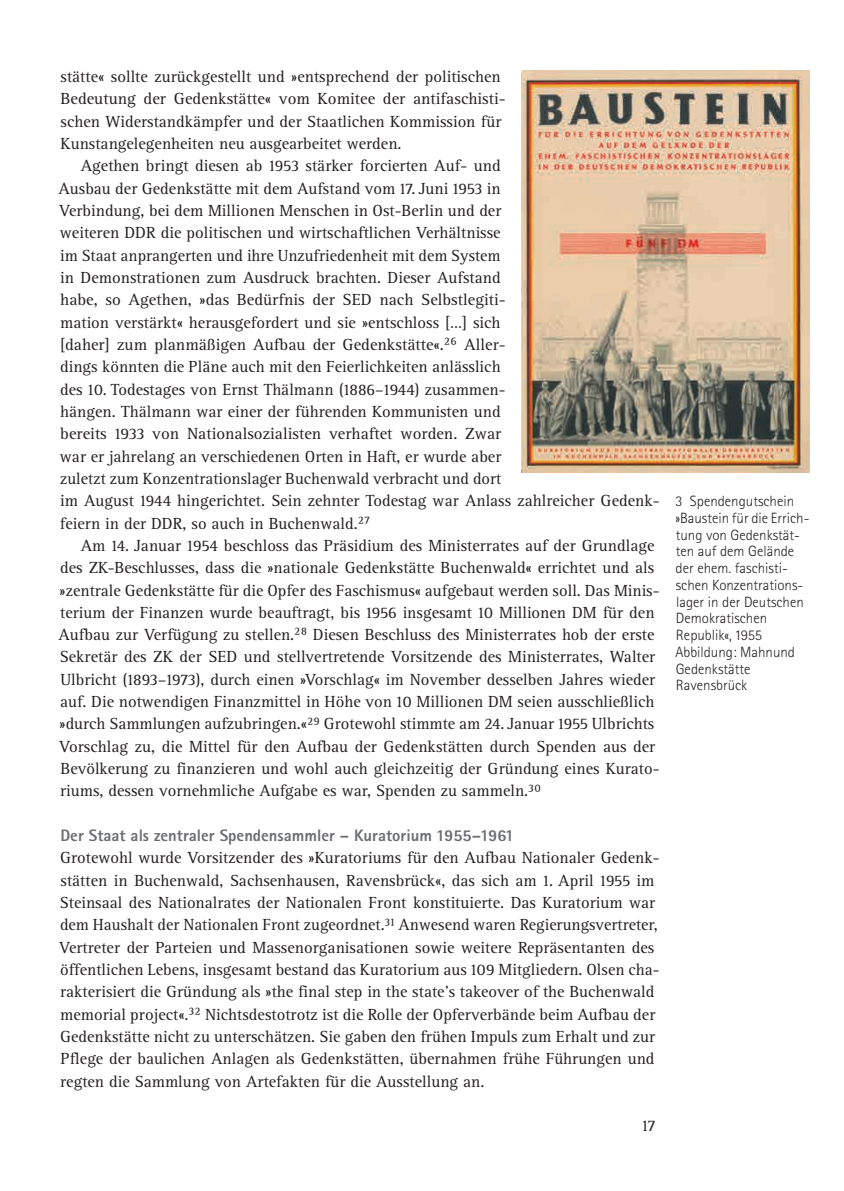
<style>
.page{position:relative;width:844px;height:1191px;background:#fff}
.page>*{position:absolute;margin:0;border:0;box-sizing:border-box;transform-origin:0 0}
.t1{font:16.62px/22.4px "Rotis Serif Pro A";color:#231f20}
.t2{font:800 16.62px "Rotis Sans Serif Pro Cyr";color:#6c6d70}
.t3{font:300 14.88px/16.8px "Rotis Sans Serif Pro Cyr";color:#231f20}
</style>
<div class="page">
<img style="left:521px;top:71px;width:288px;height:401px">
<p class="t1" style="left:60px;top:66px;width:446px">stätte« sollte zurückgestellt und »entsprechend der politischen Bedeutung der Gedenkstätte« vom Komitee der antifaschisti&shy;schen Widerstandkämpfer und der Staatlichen Kommission für Kunstangelegenheiten neu ausgearbeitet werden.</p>
<p class="t1" style="left:58px;top:155px;width:602px;text-indent:22px">Agethen bringt diesen ab 1953 stärker forcierten Auf- und<br>Ausbau der Gedenkstätte mit dem Aufstand vom 17. Juni 1953 in<br>Verbindung, bei dem Millionen Menschen in Ost-Berlin und der<br>weiteren DDR die politischen und wirtschaftlichen Verhältnisse<br>im Staat anprangerten und ihre Unzufriedenheit mit dem System<br>in Demonstrationen zum Ausdruck brachten. Dieser Aufstand<br>habe, so Agethen, »das Bedürfnis der SED nach Selbstlegiti-<br>mation verstärkt« herausgefordert und sie »entschloss […] sich<br>[daher] zum planmäßigen Aufbau der Gedenkstätte«.26 Aller-<br>dings könnten die Pläne auch mit den Feierlichkeiten anlässlich<br>des 10. Todestages von Ernst Thälmann (1886–1944) zusammen-<br>hängen. Thälmann war einer der führenden Kommunisten und<br>bereits 1933 von Nationalsozialisten verhaftet worden. Zwar<br>war er jahrelang an verschiedenen Orten in Haft, er wurde aber<br>zuletzt zum Konzentrationslager Buchenwald verbracht und dort<br>im August 1944 hingerichtet. Sein zehnter Todestag war Anlass zahlreicher Gedenk&shy;feiern in der DDR, so auch in Buchenwald.27</p>
<p class="t1" style="left:58px;top:534px;width:602px;text-indent:22px">Am 14. Januar 1954 beschloss das Präsidium des Ministerrates auf der Grundlage des ZK-Beschlusses, dass die »nationale Gedenkstätte Buchenwald« errichtet und als »zentrale Gedenkstätte für die Opfer des Faschismus« aufgebaut werden soll. Das Minis&shy;terium der Finanzen wurde beauftragt, bis 1956 insgesamt 10 Millionen DM für den Aufbau zur Verfügung zu stellen.28 Diesen Beschluss des Ministerrates hob der erste Sekretär des ZK der SED und stellvertretende Vorsitzende des Ministerrates, Walter Ulbricht (1893–1973), durch einen »Vorschlag« im November desselben Jahres wieder auf. Die notwendigen Finanzmittel in Höhe von 10 Millionen DM seien ausschließlich »durch Sammlungen aufzubringen.«29 Grotewohl stimmte am 24. Januar 1955 Ulbrichts Vorschlag zu, die Mittel für den Aufbau der Gedenkstätten durch Spenden aus der Bevölkerung zu finanzieren und wohl auch gleichzeitig der Gründung eines Kurato&shy;riums, dessen vornehmliche Aufgabe es war, Spenden zu sammeln.30</p>
<p class="t2" style="left:60px;top:825px;width:454px">Der Staat als zentraler Spendensammler – Kuratorium 1955–1961</p>
<p class="t1" style="left:59px;top:847px;width:601px">Grotewohl wurde Vorsitzender des »Kuratoriums für den Aufbau Nationaler Gedenk&shy;stätten in Buchenwald, Sachsenhausen, Ravensbrück«, das sich am 1. April 1955 im Steinsaal des Nationalrates der Nationalen Front konstituierte. Das Kuratorium war dem Haushalt der Nationalen Front zugeordnet.31 Anwesend waren Regierungsvertreter, Vertreter der Parteien und Massenorganisationen sowie weitere Repräsentanten des öffentlichen Lebens, insgesamt bestand das Kuratorium aus 109 Mitgliedern. Olsen cha&shy;rakterisiert die Gründung als »the final step in the state’s takeover of the Buchenwald memorial project«.32 Nichtsdestotrotz ist die Rolle der Opferverbände beim Aufbau der Gedenkstätte nicht zu unterschätzen. Sie gaben den frühen Impuls zum Erhalt und zur Pflege der baulichen Anlagen als Gedenkstätten, übernahmen frühe Führungen und regten die Sammlung von Artefakten für die Ausstellung an.</p>
<p class="t1" style="left:642px;top:1115px;width:15px">17</p>
<p class="t3" style="left:675px;top:493px;width:134px">3 Spendengutschein »Baustein für die Errich&shy;tung von Gedenkstät&shy;ten auf dem Gelände der ehem. faschisti&shy;schen Konzentrations&shy;lager in der Deutschen<br>Demokratischen<br>Republik«, 1955<br>Abbildung: Mahnund<br>Gedenkstätte<br>Ravensbrück</p>
</div>
